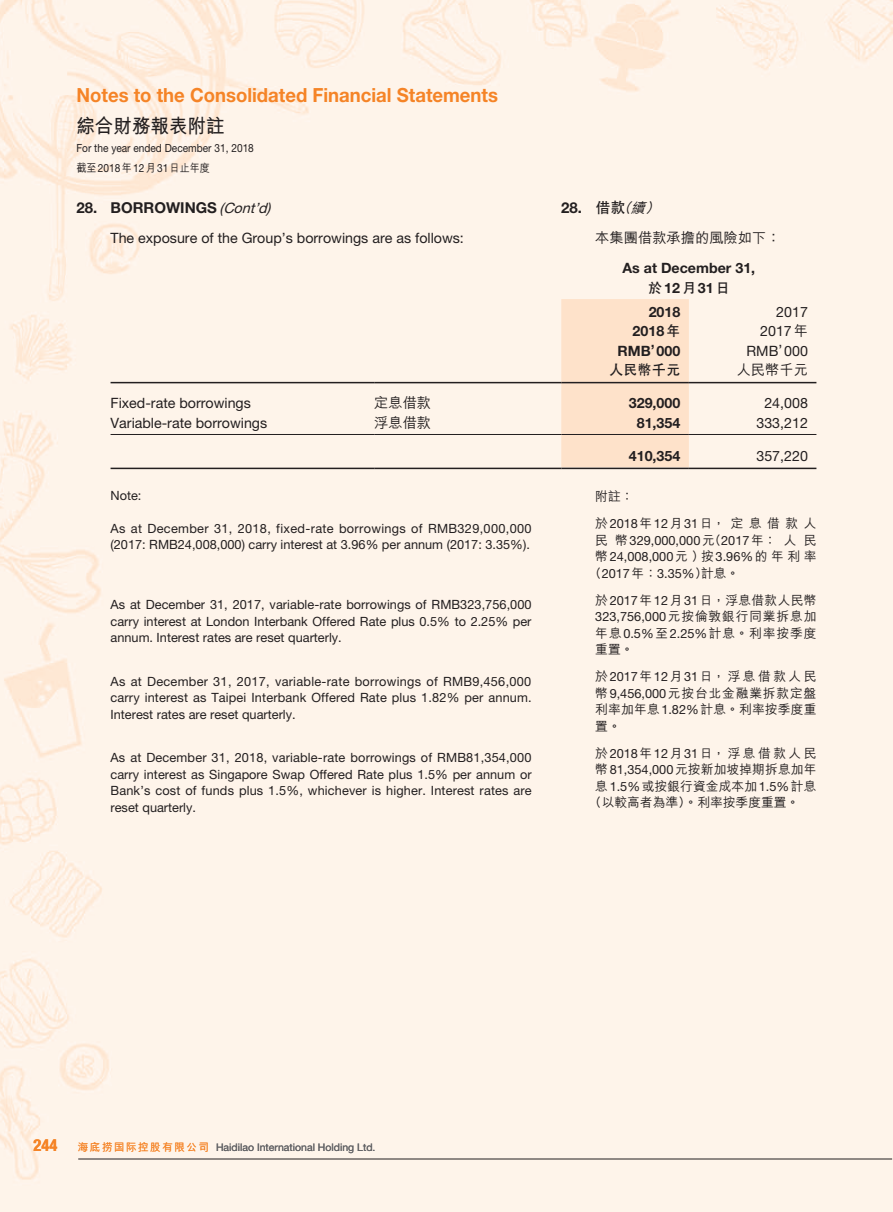
<style>
.page{position:relative;width:893px;height:1212px;background:#fff}
.page>*{position:absolute;margin:0;border:0;box-sizing:border-box;transform-origin:0 0}
.t1{font:700 19.5px "Helvetica Neue LT Std";color:#f58427;scale:.95 1}
.t2{font:700 19.5px "M Hei HK";color:#231f20;scale:.95 1}
._3__標題{font:700 15px "Helvetica Neue LT Std";color:#231f20}
._1__內文{font:14.25px "Helvetica Neue LT Std";color:#231f20}
._1__內文-2{font:700 14.25px "Helvetica Neue LT Std";color:#231f20}
._1__內文-3{font:500 14.25px "M Hei HK";color:#231f20}
._1__內文-4{font:700 14.25px "C Hei 2 HK";color:#231f20}
._2__附註內文{font:12.75px/16.5px "Helvetica Neue LT Std";color:#231f20;text-align:justify}
._2__附註內文-2{font:500 12.75px/16.5px "M Hei HK";letter-spacing:.015em;color:#231f20;text-align:justify}
._2__附註內文-3{font:12.75px/16.5px "Helvetica Neue LT Std";letter-spacing:.025em;color:#231f20}
.t3{font:11.25px "Helvetica Neue LT Std";color:#231f20;scale:.9 1}
.t4{font:500 11.25px "M Hei HK";color:#231f20;scale:.9 1}
.t5{font:10.5px "Helvetica Neue LT Std";color:#636366}
.t6{font:500 10.5px "M Hei HKS";letter-spacing:.15em;color:#f58427}
.s1{font-family:"Helvetica Neue LT Std";font-weight:400}
.s2{font-weight:400;font-style:italic;font-size:14.25px}
.s3{font-family:"C Hei 2 HK"}
.s4{font-family:"M Hei HK";font-style:italic;font-size:14.25px}
.s5{font-family:"M Hei HK";font-weight:500;font-style:italic;font-size:14.25px}
.s6{font-weight:700}
.s7{font-family:"M Hei HK";font-weight:500}
.s8{font-family:"M Hei HK";font-weight:700}
.s9{font-family:"Helvetica Neue LT Std";font-weight:700;font-stretch:condensed;font-size:16.5px}
</style>
<div class="page">
<div style="left:0;top:0;width:892px;height:1212px;background:#fef4ea"></div>
<hr style="left:78px;top:1158px;width:814px;height:1px;background:#231f20">
<div style="left:561px;top:299px;width:128px;height:168px;background:#fee2ca"></div>
<hr style="left:111px;top:382px;width:263px;height:1px;background:#231f20">
<hr style="left:374px;top:382px;width:187px;height:1px;background:#231f20">
<hr style="left:561px;top:382px;width:128px;height:1px;background:#231f20">
<hr style="left:689px;top:382px;width:127px;height:1px;background:#231f20">
<hr style="left:111px;top:434px;width:263px;height:1px;background:#231f20">
<hr style="left:374px;top:434px;width:187px;height:1px;background:#231f20">
<hr style="left:561px;top:434px;width:128px;height:1px;background:#231f20">
<hr style="left:689px;top:434px;width:127px;height:1px;background:#231f20">
<hr style="left:111px;top:468px;width:263px;height:1px;background:#231f20">
<hr style="left:374px;top:468px;width:187px;height:1px;background:#231f20">
<hr style="left:561px;top:468px;width:128px;height:1px;background:#231f20">
<hr style="left:689px;top:468px;width:127px;height:1px;background:#231f20">
<h1 class="t1" style="left:76px;top:83px;width:445px">Notes to the Consolidated Financial Statements</h1>
<h1 class="t2" style="left:76px;top:111px;width:158px">綜合財務報表附註</h1>
<p class="t3" style="left:76px;top:141px;width:199px">For the year ended December 31, 2018</p>
<p class="t4" style="left:76px;top:159px;width:150px">截至<span class="s1">2018</span>年<span class="s1">12</span>月<span class="s1">31</span>日止年度</p>
<p class="_3__標題" style="left:77px;top:199px;width:196px">28. BORROWINGS <span class="s2">(Cont’d)</span></p>
<p class="_1__內文" style="left:111px;top:230px;width:355px">The exposure of the Group’s borrowings are as follows:</p>
<p class="_3__標題" style="left:561px;top:199px;width:105px">28. <span class="s3">借款</span><span class="s4">（</span><span class="s5">續</span><span class="s4">）</span></p>
<p class="_1__內文-3" style="left:595px;top:228px;width:187px">本集團借款承擔的風險如下<span class="s6">：</span></p>
<p class="_1__內文-2" style="left:622px;top:259px;width:134px">As at December 31,</p>
<p class="_1__內文-2" style="left:648px;top:279px;width:83px"><span class="s3">於</span>12<span class="s3">月</span>31<span class="s3">日</span></p>
<p class="_1__內文-2" style="left:649px;top:303px;width:33px">2018</p>
<p class="_1__內文" style="left:776px;top:303px;width:33px">2017</p>
<p class="_1__內文-2" style="left:633px;top:322px;width:49px">2018<span class="s3">年</span></p>
<p class="_1__內文" style="left:760px;top:323px;width:49px">2017<span class="s7">年</span></p>
<p class="_1__內文-2" style="left:618px;top:342px;width:64px">RMB’000</p>
<p class="_1__內文" style="left:746px;top:342px;width:63px">RMB’000</p>
<p class="_1__內文-4" style="left:609px;top:363px;width:73px">人民幣千元</p>
<p class="_1__內文-3" style="left:737px;top:360px;width:73px">人民幣千元</p>
<p class="_1__內文" style="left:111px;top:395px;width:142px">Fixed-rate borrowings</p>
<p class="_1__內文-3" style="left:374px;top:393px;width:58px">定息借款</p>
<p class="_1__內文-2" style="left:629px;top:394px;width:53px">329,000</p>
<p class="_1__內文" style="left:764px;top:395px;width:45px">24,008</p>
<p class="_1__內文" style="left:111px;top:414px;width:158px">Variable-rate borrowings</p>
<p class="_1__內文-3" style="left:374px;top:412px;width:58px">浮息借款</p>
<p class="_1__內文-2" style="left:637px;top:414px;width:45px">81,354</p>
<p class="_1__內文" style="left:756px;top:414px;width:53px">333,212</p>
<p class="_1__內文-2" style="left:629px;top:447px;width:53px">410,354</p>
<p class="_1__內文" style="left:756px;top:447px;width:53px">357,220</p>
<p class="_2__附註內文" style="left:111px;top:487px;width:32px">Note:</p>
<p class="_2__附註內文-3" style="left:111px;top:520px;width:423px">As at December 31, 2018, fixed-rate borrowings of RMB329,000,000 (2017: RMB24,008,000) carry interest at 3.96% per annum (2017: 3.35%).</p>
<p class="_2__附註內文-2" style="left:595px;top:487px;width:40px">附註<span class="s6">：</span></p>
<p class="_2__附註內文-2" style="left:595px;top:514px;width:223px">於<span class="s1">2018</span>年<span class="s1">12</span>月<span class="s1">31</span>日<span class="s6">，</span>定息借款人</p>
<p class="_2__附註內文" style="left:595px;top:532px;width:223px"><span class="s7">民幣</span>329,000,000<span class="s7">元</span><span class="s8">（</span>2017<span class="s7">年</span><span class="s8">：</span><span class="s7">人民</span></p>
<p class="_2__附註內文" style="left:595px;top:548px;width:223px"><span class="s7">幣</span>24,008,000<span class="s7">元</span><span class="s8">）</span><span class="s7">按</span>3.96%<span class="s7">的年利率</span></p>
<p class="_2__附註內文" style="left:589px;top:565px;width:152px"><span class="s8">（</span>2017<span class="s7">年</span><span class="s8">：</span>3.35%<span class="s8">）</span><span class="s7">計息</span><span class="s8">。</span></p>
<p class="_2__附註內文-2" style="left:595px;top:591px;width:223px">於<span class="s1">2017</span>年<span class="s1">12</span>月<span class="s1">31</span>日<span class="s6">，</span>浮息借款人民幣<span class="s1">323,756,000</span>元按倫敦銀行同業拆息加年息<span class="s1">0.5%</span>至<span class="s1">2.25%</span>計息<span class="s6">。</span>利率按季度重置<span class="s6">。</span></p>
<p class="_2__附註內文-2" style="left:595px;top:667px;width:223px">於<span class="s1">2017</span>年<span class="s1">12</span>月<span class="s1">31</span>日<span class="s6">，</span>浮息借款人民幣<span class="s1">9,456,000</span>元按台北金融業拆款定盤利率加年息<span class="s1">1.82%</span>計息<span class="s6">。</span>利率按季度重置<span class="s6">。</span></p>
<p class="_2__附註內文-2" style="left:595px;top:744px;width:223px">於<span class="s1">2018</span>年<span class="s1">12</span>月<span class="s1">31</span>日<span class="s6">，</span>浮息借款人民</p>
<p class="_2__附註內文-2" style="left:595px;top:760px;width:223px">幣<span class="s1">81,354,000</span>元按新加坡掉期拆息加年</p>
<p class="_2__附註內文-2" style="left:595px;top:777px;width:223px">息<span class="s1">1.5%</span>或按銀行資金成本加<span class="s1">1.5%</span>計息</p>
<p class="_2__附註內文-2" style="left:589px;top:793px;width:212px"><span class="s6">（</span>以較高者為準<span class="s6">）。</span>利率按季度重置<span class="s6">。</span></p>
<p class="_2__附註內文" style="left:111px;top:596px;width:423px">As at December 31, 2017, variable-rate borrowings of RMB323,756,000 carry interest at London Interbank Offered Rate plus 0.5% to 2.25% per annum. Interest rates are reset quarterly.</p>
<p class="_2__附註內文" style="left:111px;top:673px;width:423px">As at December 31, 2017, variable-rate borrowings of RMB9,456,000 carry interest as Taipei Interbank Offered Rate plus 1.82% per annum.<br>Interest rates are reset quarterly.</p>
<p class="_2__附註內文" style="left:111px;top:749px;width:423px">As at December 31, 2018, variable-rate borrowings of RMB81,354,000 carry interest as Singapore Swap Offered Rate plus 1.5% per annum or Bank’s cost of funds plus 1.5%, whichever is higher. Interest rates are reset quarterly.</p>
<p class="t6" style="left:34px;top:1139px;width:177px"><span class="s9">244</span> 海底撈國際控股有限公司</p>
<p class="t5" style="left:216px;top:1141px;width:161px">Haidilao International Holding Ltd.</p>
</div>
